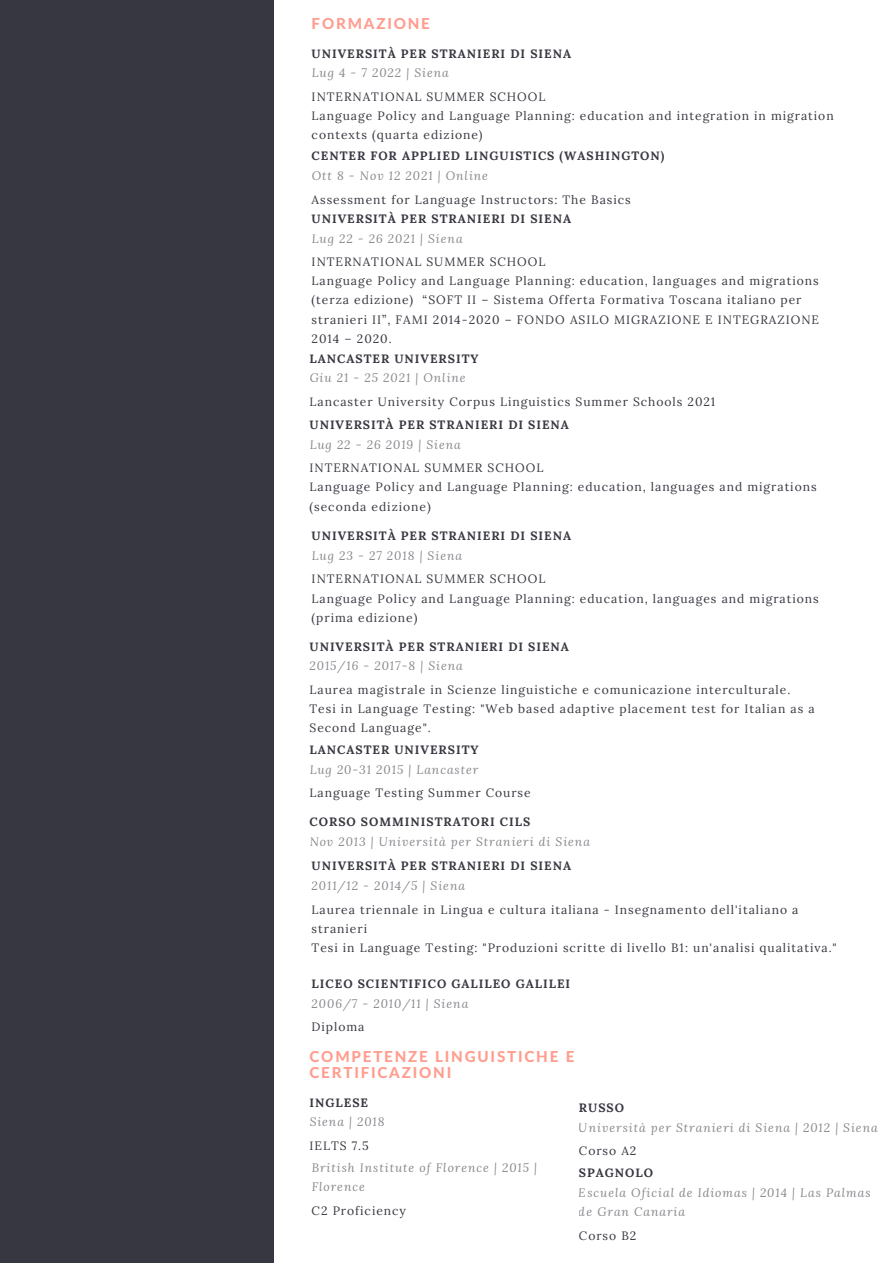
<style>
.page{position:relative;width:893px;height:1264px;background:#fff}
.page>*{position:absolute;margin:0;border:0;box-sizing:border-box;transform-origin:0 0}
.t1{font:800 15.15px/15.8px "Lato Latin";letter-spacing:.12em;color:#ff9d8e}
.t2{font:12.15px/19px "Lora";letter-spacing:.08em;color:#373741}
.t3{font:italic 12.15px/19px "Lora";letter-spacing:.08em;color:#373741}
.t4{font:700 12.15px "Lora";letter-spacing:.08em;color:#373741}
</style>
<div class="page">
<div style="left:0;top:0;width:273px;height:1262px;background:#373741"></div>
<p class="t1" style="left:311px;top:17px;width:120px">FORMAZIONE</p>
<p class="t4" style="left:311px;top:45px;width:261px">UNIVERSITÀ PER STRANIERI DI SIENA</p>
<p class="t3" style="left:311px;top:63px;width:139px">Lug 4 - 7 2022 | Siena</p>
<p class="t2" style="left:311px;top:87px;width:523px">INTERNATIONAL SUMMER SCHOOL<br>Language Policy and Language Planning: education and integration in migration contexts (quarta edizione)</p>
<p class="t4" style="left:311px;top:148px;width:354px">CENTER FOR APPLIED LINGUISTICS (WASHINGTON)</p>
<p class="t3" style="left:311px;top:166px;width:178px">Ott 8 - Nov 12 2021 | Online</p>
<p class="t2" style="left:311px;top:190px;width:320px">Assessment for Language Instructors: The Basics</p>
<p class="t4" style="left:311px;top:211px;width:261px">UNIVERSITÀ PER STRANIERI DI SIENA</p>
<p class="t3" style="left:311px;top:228px;width:152px">Lug 22 - 26 2021 | Siena</p>
<p class="t2" style="left:311px;top:252px;width:509px">INTERNATIONAL SUMMER SCHOOL<br>Language Policy and Language Planning: education, languages and migrations (terza edizione) “SOFT II – Sistema Offerta Formativa Toscana italiano per stranieri II”, FAMI 2014-2020 – FONDO ASILO MIGRAZIONE E INTEGRAZIONE 2014 – 2020.</p>
<p class="t4" style="left:309px;top:350px;width:170px">LANCASTER UNIVERSITY</p>
<p class="t3" style="left:309px;top:368px;width:158px">Giu 21 - 25 2021 | Online</p>
<p class="t2" style="left:309px;top:392px;width:407px">Lancaster University Corpus Linguistics Summer Schools 2021</p>
<p class="t4" style="left:309px;top:417px;width:261px">UNIVERSITÀ PER STRANIERI DI SIENA</p>
<p class="t3" style="left:309px;top:435px;width:153px">Lug 22 - 26 2019 | Siena</p>
<p class="t2" style="left:309px;top:458px;width:508px">INTERNATIONAL SUMMER SCHOOL<br>Language Policy and Language Planning: education, languages and migrations (seconda edizione)</p>
<p class="t4" style="left:311px;top:528px;width:261px">UNIVERSITÀ PER STRANIERI DI SIENA</p>
<p class="t3" style="left:311px;top:546px;width:152px">Lug 23 - 27 2018 | Siena</p>
<p class="t2" style="left:311px;top:569px;width:508px">INTERNATIONAL SUMMER SCHOOL<br>Language Policy and Language Planning: education, languages and migrations (prima edizione)</p>
<p class="t4" style="left:309px;top:638px;width:261px">UNIVERSITÀ PER STRANIERI DI SIENA</p>
<p class="t3" style="left:309px;top:656px;width:155px">2015/16 - 2017-8 | Siena</p>
<p class="t2" style="left:309px;top:679px;width:506px">Laurea magistrale in Scienze linguistiche e comunicazione interculturale.<br>Tesi in Language Testing: "Web based adaptive placement test for Italian as a<br>Second Language".</p>
<p class="t4" style="left:309px;top:742px;width:170px">LANCASTER UNIVERSITY</p>
<p class="t3" style="left:309px;top:759px;width:170px">Lug 20-31 2015 | Lancaster</p>
<p class="t2" style="left:309px;top:783px;width:223px">Language Testing Summer Course</p>
<p class="t4" style="left:309px;top:814px;width:222px">CORSO SOMMINISTRATORI CILS</p>
<p class="t3" style="left:309px;top:831px;width:282px">Nov 2013 | Università per Stranieri di Siena</p>
<p class="t4" style="left:311px;top:858px;width:261px">UNIVERSITÀ PER STRANIERI DI SIENA</p>
<p class="t3" style="left:311px;top:876px;width:155px">2011/12 - 2014/5 | Siena</p>
<p class="t2" style="left:311px;top:899px;width:526px">Laurea triennale in Lingua e cultura italiana - Insegnamento dell'italiano a stranieri<br>Tesi in Language Testing: "Produzioni scritte di livello B1: un'analisi qualitativa."</p>
<p class="t4" style="left:311px;top:975px;width:260px">LICEO SCIENTIFICO GALILEO GALILEI</p>
<p class="t3" style="left:311px;top:993px;width:158px">2006/7 - 2010/11 | Siena</p>
<p class="t2" style="left:311px;top:1017px;width:54px">Diploma</p>
<p class="t1" style="left:309px;top:1049px;width:266px">COMPETENZE LINGUISTICHE E<br>CERTIFICAZIONI</p>
<p class="t4" style="left:309px;top:1094px;width:60px">INGLESE</p>
<p class="t3" style="left:309px;top:1112px;width:77px">Siena | 2018</p>
<p class="t2" style="left:309px;top:1135px;width:61px">IELTS 7.5</p>
<p class="t4" style="left:579px;top:1099px;width:47px">RUSSO</p>
<p class="t3" style="left:579px;top:1117px;width:300px">Università per Stranieri di Siena | 2012 | Siena</p>
<p class="t2" style="left:579px;top:1141px;width:59px">Corso A2</p>
<p class="t3" style="left:311px;top:1157px;width:227px">British Institute of Florence | 2015 |<br>Florence</p>
<p class="t2" style="left:311px;top:1200px;width:96px">C2 Proficiency</p>
<p class="t4" style="left:579px;top:1165px;width:76px">SPAGNOLO</p>
<p class="t3" style="left:579px;top:1182px;width:293px">Escuela Oficial de Idiomas | 2014 | Las Palmas de Gran Canaria</p>
<p class="t2" style="left:579px;top:1225px;width:59px">Corso B2</p>
</div>
